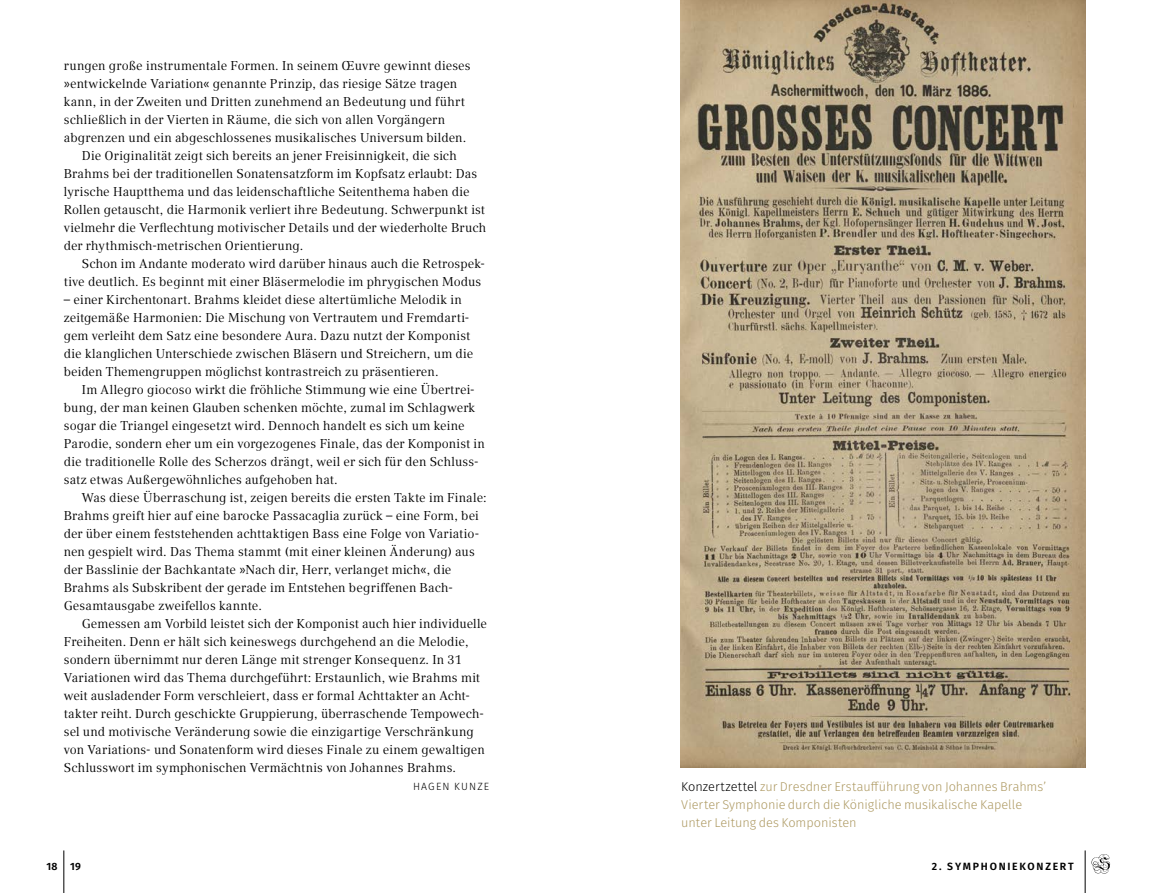
<style>
.page{position:relative;width:1149px;height:893px;background:#fff}
.page>*{position:absolute;margin:0;border:0;box-sizing:border-box;transform-origin:0 0}
.SyKo_Fließtext_Einzu{font:12.75px/18px "Compatil Text LT Pro";letter-spacing:.005em;color:#000}
.Syko_Bildunterschrif{font:300 12.75px/18px "Fira Sans";color:#ae9a63}
.t1{font:600 10.5px "Fira Sans";letter-spacing:.165em;color:#000}
.Syko_Autor{font:300 10.5px "Fira Sans";letter-spacing:.105em;color:#000}
.s1{color:#000}
</style>
<div class="page">
<hr style="left:63px;top:850px;width:1px;height:43px;background:#000">
<hr style="left:1084px;top:850px;width:1px;height:43px;background:#000">
<svg style="left:1091px;top:854px;width:18px;height:20px"></svg>
<img style="left:680px;top:0;width:405px;height:768px">
<p class="SyKo_Fließtext_Einzu" style="left:64px;top:56px;width:408px">rungen große instrumentale Formen. In seinem Œuvre gewinnt dieses »entwickelnde Variation« genannte Prinzip, das riesige Sätze tragen kann, in der Zweiten und Dritten zunehmend an Bedeutung und führt schließlich in der Vierten in Räume, die sich von allen Vorgängern abgrenzen und ein abgeschlossenes musikalisches Universum bilden.</p>
<p class="SyKo_Fließtext_Einzu" style="left:64px;top:146px;width:424px;text-indent:18px">Die Originalität zeigt sich bereits an jener Freisinnigkeit, die sich Brahms bei der traditionellen Sonatensatzform im Kopfsatz erlaubt: Das lyrische Hauptthema und das leidenschaftliche Seitenthema haben die Rollen getauscht, die Harmonik verliert ihre Bedeutung. Schwerpunkt ist vielmehr die Verflechtung motivischer Details und der wiederholte Bruch der rhythmisch-metrischen Orientierung.</p>
<p class="SyKo_Fließtext_Einzu" style="left:64px;top:254px;width:422px;text-align:right">Schon im Andante moderato wird darüber hinaus auch die Retrospek&shy;tive deutlich. Es beginnt mit einer Bläsermelodie im phrygischen Modus</p>
<p class="SyKo_Fließtext_Einzu" style="left:64px;top:290px;width:411px">– einer Kirchentonart. Brahms kleidet diese altertümliche Melodik in zeitgemäße Harmonien: Die Mischung von Vertrautem und Fremdarti&shy;gem verleiht dem Satz eine besondere Aura. Dazu nutzt der Komponist die klanglichen Unterschiede zwischen Bläsern und Streichern, um die beiden Themengruppen möglichst kontrastreich zu präsentieren.</p>
<p class="SyKo_Fließtext_Einzu" style="left:64px;top:380px;width:422px;text-indent:18px">Im Allegro giocoso wirkt die fröhliche Stimmung wie eine Übertrei&shy;bung, der man keinen Glauben schenken möchte, zumal im Schlagwerk sogar die Triangel eingesetzt wird. Dennoch handelt es sich um keine Parodie, sondern eher um ein vorgezogenes Finale, das der Komponist in die traditionelle Rolle des Scherzos drängt, weil er sich für den Schluss&shy;satz etwas Außergewöhnliches aufgehoben hat.</p>
<p class="SyKo_Fließtext_Einzu" style="left:64px;top:488px;width:424px;text-indent:18px">Was diese Überraschung ist, zeigen bereits die ersten Takte im Finale:<br>Brahms greift hier auf eine barocke Passacaglia zurück – eine Form, bei der über einem feststehenden achttaktigen Bass eine Folge von Variatio&shy;nen gespielt wird. Das Thema stammt (mit einer kleinen Änderung) aus der Basslinie der Bachkantate »Nach dir, Herr, verlanget mich«, die Brahms als Subskribent der gerade im Entstehen begriffenen Bach-Gesamtausgabe zweifellos kannte.</p>
<p class="SyKo_Fließtext_Einzu" style="left:64px;top:614px;width:425px;text-indent:18px">Gemessen am Vorbild leistet sich der Komponist auch hier individuelle Freiheiten. Denn er hält sich keineswegs durchgehend an die Melodie, sondern übernimmt nur deren Länge mit strenger Konsequenz. In 31<br>Variationen wird das Thema durchgeführt: Erstaunlich, wie Brahms mit weit ausladender Form verschleiert, dass er formal Achttakter an Acht&shy;takter reiht. Durch geschickte Gruppierung, überraschende Tempowech&shy;sel und motivische Veränderung sowie die einzigartige Verschränkung von Variations- und Sonatenform wird dieses Finale zu einem gewaltigen Schlusswort im symphonischen Vermächtnis von Johannes Brahms.</p>
<p class="Syko_Autor" style="left:413px;top:779px;width:78px">HAGEN KUNZE</p>
<p class="Syko_Bildunterschrif" style="left:681px;top:777px;width:366px"><span class="s1">Konzertzettel</span> zur Dresdner Erstaufführung von Johannes Brahms’<br>Vierter Symphonie durch die Königliche musikalische Kapelle unter Leitung des Komponisten</p>
<p class="t1" style="left:46px;top:858px;width:36px">18 19</p>
<p class="t1" style="left:931px;top:858px;width:144px">2. SYMPHONIEKONZERT</p>
</div>
